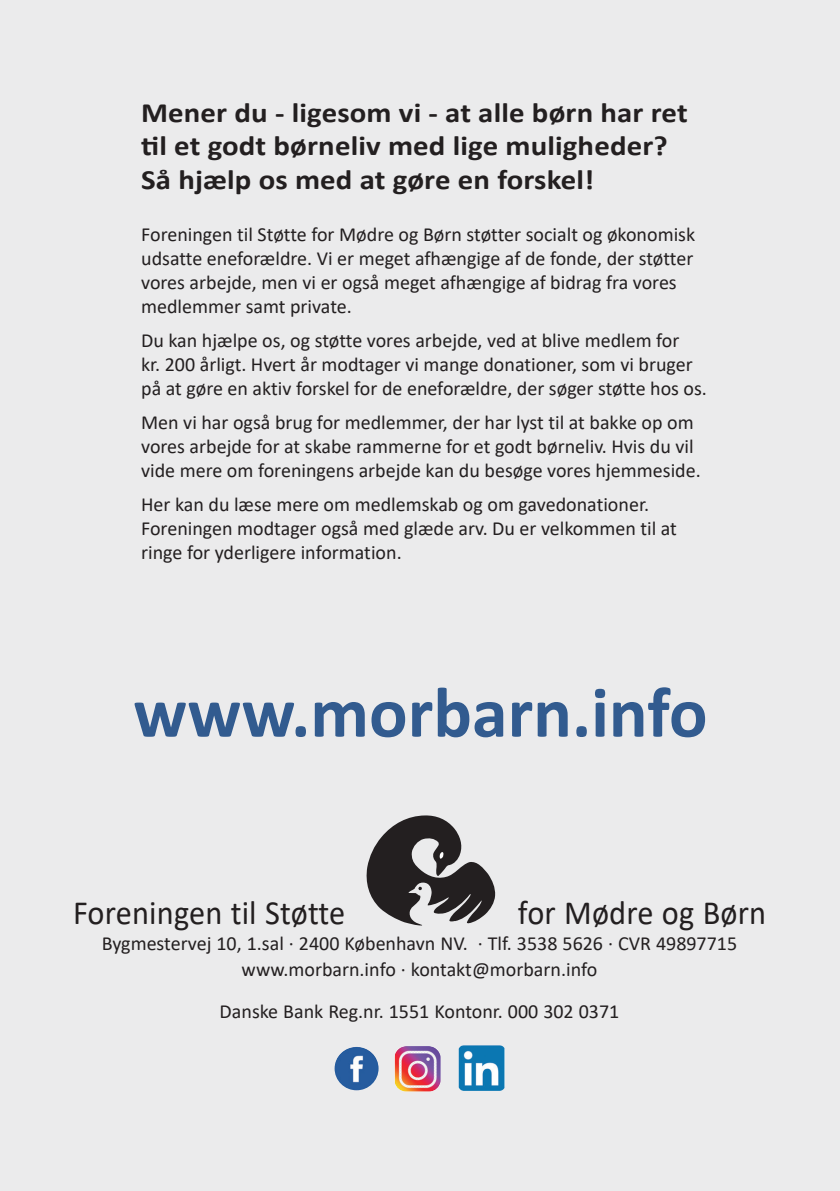
<style>
.page{position:relative;width:840px;height:1191px;background:#fff}
.page>*{position:absolute;margin:0;border:0;box-sizing:border-box;transform-origin:0 0}
.t1{font:700 72px "Calibri";color:#325b8f}
.Rubrik{font:34px "Calibri";letter-spacing:.005em;color:#231f20;scale:.95 1}
.t2{font:700 28px "Calibri";letter-spacing:.005em;color:#231f20;scale:1.1 1}
.Rubrik-2{font:20px/24px "Calibri";color:#231f20}
.Br_dtekst{font:20px "Calibri";color:#231f20}
</style>
<div class="page">
<div style="left:0;top:0;width:839px;height:1191px;background:#ebebec"></div>
<svg style="left:366px;top:815px;width:129px;height:110px"></svg>
<img style="left:394px;top:1046px;width:46px;height:45px">
<img style="left:458px;top:1045px;width:46px;height:45px">
<img style="left:334px;top:1046px;width:44px;height:44px;border-radius:22px">
<p class="t2" style="left:141px;top:93px;width:498px">Mener du - ligesom vi - at alle børn har ret</p>
<p class="t2" style="left:141px;top:126px;width:480px">til et godt børneliv med lige muligheder?</p>
<p class="t2" style="left:141px;top:160px;width:413px">Så hjælp os med at gøre en forskel!</p>
<p class="Rubrik-2" style="left:141px;top:222px;width:555px">Foreningen til Støtte for Mødre og Børn støtter socialt og økonomisk udsatte eneforældre. Vi er meget afhængige af de fonde, der støtter vores arbejde, men vi er også meget afhængige af bidrag fra vores medlemmer samt private.</p>
<p class="Rubrik-2" style="left:141px;top:328px;width:539px">Du kan hjælpe os, og støtte vores arbejde, ved at blive medlem for</p>
<p class="Rubrik-2" style="left:141px;top:352px;width:567px">kr. 200 årligt. Hvert år modtager vi mange donationer, som vi bruger på at gøre en aktiv forskel for de eneforældre, der søger støtte hos os.</p>
<p class="Rubrik-2" style="left:141px;top:410px;width:561px">Men vi har også brug for medlemmer, der har lyst til at bakke op om vores arbejde for at skabe rammerne for et godt børneliv. Hvis du vil vide mere om foreningens arbejde kan du besøge vores hjemmeside.</p>
<p class="Rubrik-2" style="left:141px;top:492px;width:509px">Her kan du læse mere om medlemskab og om gavedonationer.</p>
<p class="Rubrik-2" style="left:141px;top:516px;width:537px">Foreningen modtager også med glæde arv. Du er velkommen til at ringe for yderligere information.</p>
<p class="t1" style="left:133px;top:661px;width:575px">www.morbarn.info</p>
<p class="Rubrik" style="left:73px;top:889px;width:288px">Foreningen til Støtte</p>
<p class="Rubrik" style="left:517px;top:889px;width:262px">for Mødre og Børn</p>
<p class="Rubrik-2" style="left:102px;top:931px;width:636px">Bygmestervej 10, 1.sal · 2400 København NV. · Tlf. 3538 5626 · CVR 49897715</p>
<p class="Br_dtekst" style="left:241px;top:955px;width:357px">www.morbarn.info · kontakt@morbarn.info</p>
<p class="Br_dtekst" style="left:219px;top:997px;width:401px">Danske Bank Reg.nr. 1551 Kontonr. 000 302 0371</p>
</div>
